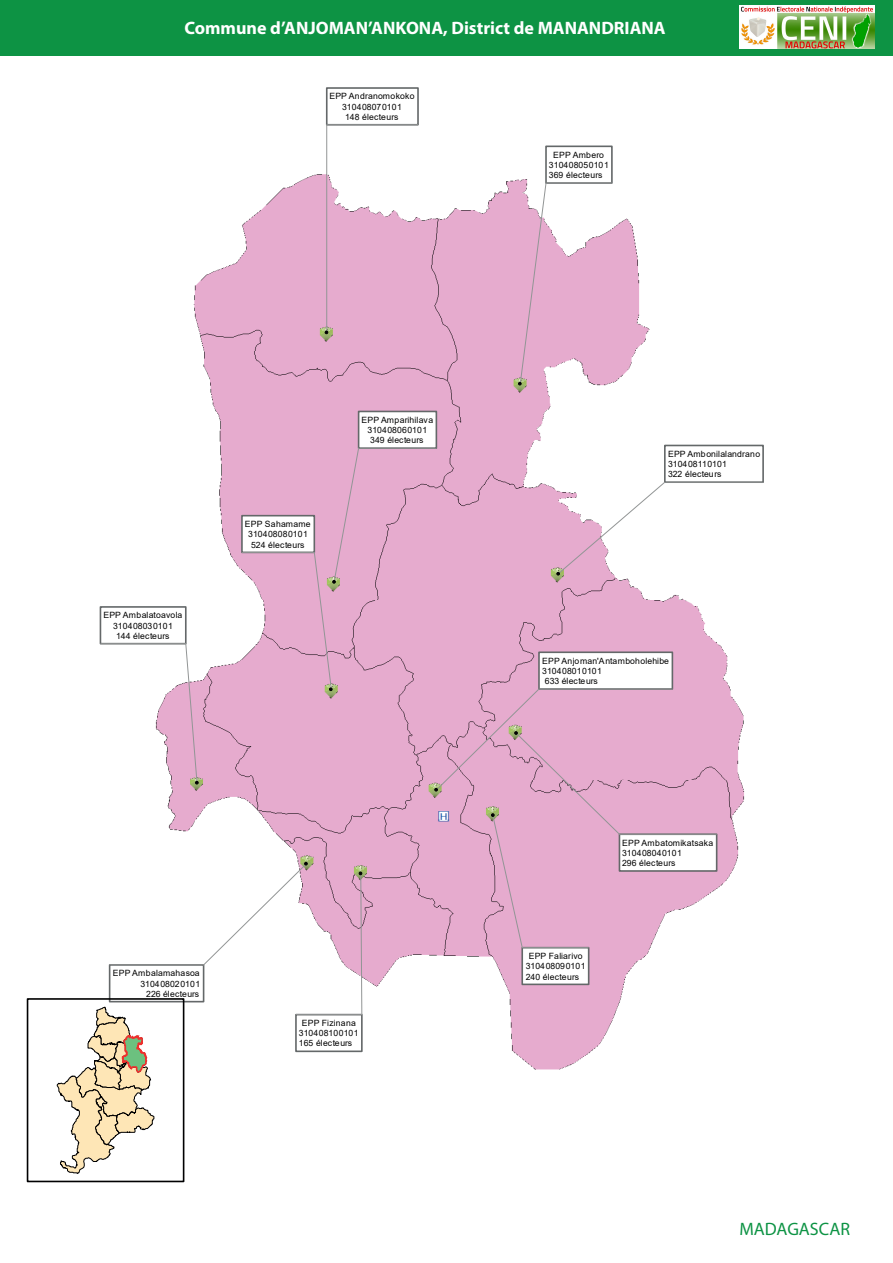
<style>
.page{position:relative;width:893px;height:1263px;background:#fff}
.page>*{position:absolute;margin:0;border:0;box-sizing:border-box;transform-origin:0 0}
.t1{font:700 18px "Myriad Pro";color:#fff}
.t2{font:18px "Myriad Pro";color:#0d9344}
.t3{font:8.7px/10.2px "Arial";letter-spacing:.005em;color:#000001}
</style>
<div class="page">
<div style="left:0;top:0;width:893px;height:56px;background:#0d9344"></div>
<img style="left:740px;top:6px;width:134px;height:43px">
<img style="left:26px;top:89px;width:738px;height:1093px">
<div style="left:358px;top:411px;width:79px;height:38px;background:#fff;border:2px solid #646869"></div>
<div style="left:326px;top:87px;width:93px;height:39px;background:#fff;border:2px solid #646869"></div>
<svg style="left:325px;top:124px;width:94px;height:211px"></svg>
<div style="left:545px;top:146px;width:68px;height:38px;background:#fff;border:2px solid #646869"></div>
<svg style="left:518px;top:182px;width:94px;height:204px"></svg>
<svg style="left:664px;top:445px;width:100px;height:3px"></svg>
<svg style="left:57px;top:448px;width:707px;height:726px"></svg>
<div style="left:27px;top:998px;width:157px;height:184px;border:2px solid #000001"></div>
<h1 class="t1" style="left:184px;top:16px;width:483px">Commune d’ANJOMAN’ANKONA, District de MANANDRIANA</h1>
<p class="t3" style="left:329px;top:91px;width:87px;text-align:center">EPP Andranomokoko<br>310408070101<br>148 électeurs</p>
<p class="t3" style="left:549px;top:149px;width:61px;text-indent:4px">EPP Ambero<br>310408050101<br>369 électeurs</p>
<p class="t3" style="left:103px;top:610px;width:80px;text-align:center">EPP Ambalatoavola<br>310408030101<br>144 électeurs</p>
<p class="t3" style="left:245px;top:519px;width:67px;text-align:center">EPP Sahamame<br>310408080101<br>524 électeurs</p>
<p class="t3" style="left:362px;top:415px;width:73px;text-align:center">EPP Amparihilava<br>310408060101<br>349 électeurs</p>
<p class="t3" style="left:113px;top:968px;width:89px;text-align:right">EPP Ambalamahasoa<br>310408020101<br>226 électeurs</p>
<p class="t3" style="left:299px;top:1018px;width:61px;text-indent:3px">EPP Fizinana<br>310408100101<br>165 électeurs</p>
<p class="t3" style="left:668px;top:449px;width:94px">EPP Ambonilalandrano<br>310408110101<br>322 électeurs</p>
<p class="t3" style="left:542px;top:655px;width:128px">EPP Anjoman'Antamboholehibe</p>
<p class="t3" style="left:542px;top:666px;width:61px">310408010101</p>
<p class="t3" style="left:545px;top:676px;width:54px">633 électeurs</p>
<p class="t3" style="left:526px;top:951px;width:61px;text-indent:3px">EPP Faliarivo<br>310408090101<br>240 électeurs</p>
<p class="t3" style="left:622px;top:837px;width:93px">EPP Ambatomikatsaka<br>310408040101<br>296 électeurs</p>
<h1 class="t2" style="left:739px;top:1218px;width:112px">MADAGASCAR</h1>
</div>
